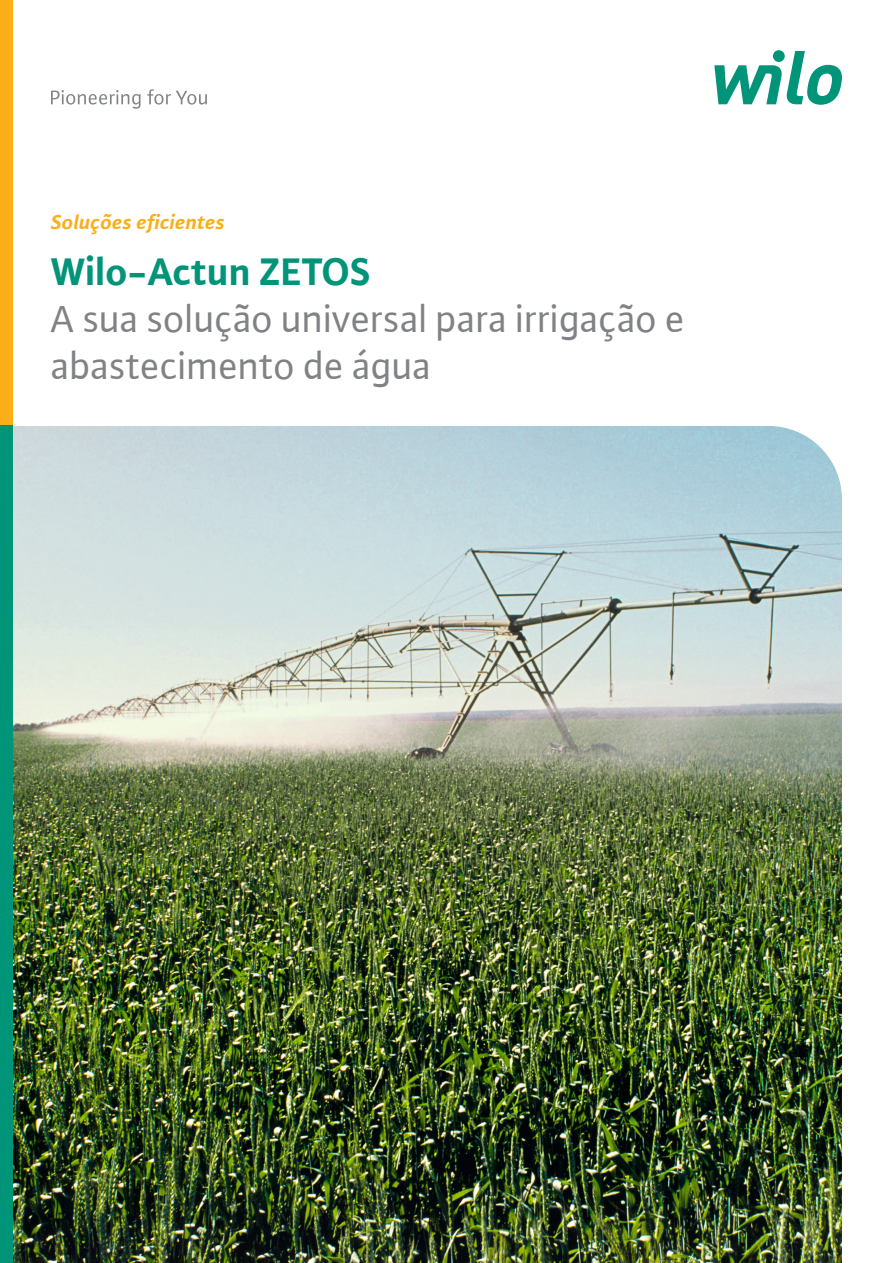
<style>
.page{position:relative;width:893px;height:1263px;background:#fff}
.page>*{position:absolute;margin:0;border:0;box-sizing:border-box;transform-origin:0 0}
._01_HEADLINE{font:40.5px "WILO Plus Global";letter-spacing:-.01em;color:#808285}
._01_HEADLINE-2{font:700 40.5px "WILO Plus Global";color:#009479}
._02_CLAIM{font:italic 700 21px "WILO Plus Global";color:#faaf18}
</style>
<div class="page">
<img style="left:13px;top:426px;width:829px;height:837px">
<svg style="left:51px;top:89px;width:156px;height:20px"></svg>
<svg style="left:714px;top:51px;width:128px;height:54px"></svg>
<div style="left:773px;top:50px;width:12px;height:12px;background:#009479;border-radius:50%"></div>
<div style="left:0;top:0;width:13px;height:426px;background:#faaf18"></div>
<div style="left:0;top:426px;width:13px;height:837px;background:#009479"></div>
<p class="_02_CLAIM" style="left:51px;top:210px;width:175px">Soluções eficientes</p>
<p class="_01_HEADLINE-2" style="left:51px;top:248px;width:321px">Wilo-Actun ZETOS</p>
<p class="_01_HEADLINE" style="left:51px;top:295px;width:636px">A sua solução universal para irrigação e</p>
<p class="_01_HEADLINE" style="left:51px;top:342px;width:382px">abastecimento de água</p>
</div>
